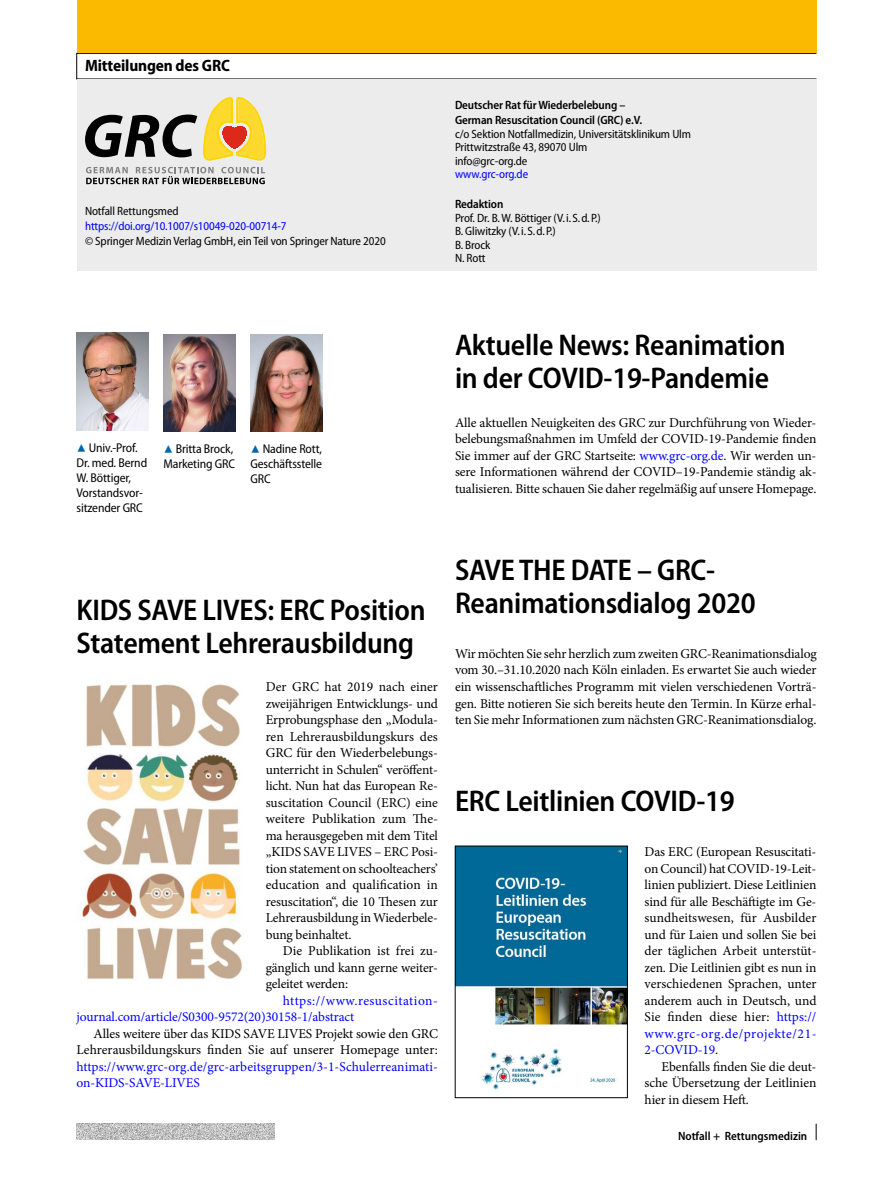
<style>
.page{position:relative;width:893px;height:1187px;background:#fff}
.page>*{position:absolute;margin:0;border:0;box-sizing:border-box;transform-origin:0 0}
.t1{font:600 semi-condensed 30px/33px "Myriad Pro";letter-spacing:-.01em;color:#000}
.t2{font:700 semi-condensed 16.5px "Myriad Pro";letter-spacing:-.01em;color:#000}
.t3{font:13.5px/16.5px "Minion Pro";letter-spacing:-.01em;color:#000;text-align:justify}
.t4{font:13.5px/16.5px "Minion Pro";letter-spacing:-.005em;color:#00f}
.t5{font:semi-condensed 12.75px/15px "Myriad Pro";letter-spacing:-.01em;color:#000}
.t6{font:semi-condensed 12px/13.5px "Myriad Pro";letter-spacing:-.01em;color:#000}
.t7{font:600 semi-condensed 12px/15px "Myriad Pro";letter-spacing:-.01em;color:#000}
.t8{font:semi-condensed 12px "Myriad Pro";letter-spacing:-.01em;color:#00f}
.s1{font-family:"Blik Buttons";font-stretch:normal;color:#0067af}
.s2{color:#00f}
</style>
<div class="page">
<svg style="left:816px;top:1123px;width:1px;height:17px"></svg>
<div style="left:77px;top:53px;width:740px;height:26px;border:1px solid #000"></div>
<div style="left:77px;top:0;width:739px;height:53px;background:#fbba00"></div>
<img style="left:457px;top:847px;width:169px;height:243px">
<div style="left:455px;top:845px;width:173px;height:252px;border:1px solid #000"></div>
<img style="left:77px;top:332px;width:72px;height:98px">
<img style="left:164px;top:334px;width:72px;height:98px">
<img style="left:251px;top:334px;width:72px;height:98px">
<img style="left:81px;top:684px;width:162px;height:296px">
<div style="left:77px;top:79px;width:739px;height:191px;background:#ececec"></div>
<svg style="left:86px;top:167px;width:179px;height:17px"></svg>
<svg style="left:203px;top:97px;width:63px;height:64px"></svg>
<svg style="left:85px;top:114px;width:112px;height:43px"></svg>
<img style="left:77px;top:1123px;width:198px;height:16px">
<p class="t2" style="left:85px;top:56px;width:146px">Mitteilungen des GRC</p>
<p class="t6" style="left:85px;top:204px;width:95px">Notfall Rettungsmed</p>
<p class="t8" style="left:85px;top:219px;width:203px">https://doi.org/10.1007/s10049-020-00714-7</p>
<p class="t6" style="left:85px;top:234px;width:302px">© Springer Medizin Verlag GmbH, ein Teil von Springer Nature 2020</p>
<p class="t7" style="left:455px;top:98px;width:189px">Deutscher Rat für Wiederbelebung –<br>German Resuscitation Council (GRC) e.V.</p>
<p class="t6" style="left:455px;top:127px;width:238px">c/o Sektion Notfallmedizin, Universitätsklinikum Ulm<br>Prittwitzstraße 43, 89070 Ulm<br>info@grc-org.de</p>
<p class="t8" style="left:455px;top:167px;width:75px">www.grc-org.de</p>
<p class="t7" style="left:455px;top:197px;width:50px">Redaktion</p>
<p class="t6" style="left:455px;top:211px;width:147px">Prof. Dr. B. W. Böttiger (V.i.S.d.P.)<br>B. Gliwitzky (V.i.S.d.P.)<br>B. Brock<br>N. Rott</p>
<p class="t5" style="left:77px;top:440px;width:72px"><span class="s1">8</span> Univ.-Prof.<br>Dr. med. Bernd<br>W. Böttiger,<br>Vorstandsvor&shy;sitzender GRC</p>
<p class="t5" style="left:164px;top:442px;width:73px"><span class="s1">8</span> Britta Brock,<br>Marketing GRC</p>
<p class="t5" style="left:251px;top:442px;width:73px;text-align:justify"><span class="s1">8</span> Nadine Rott, Geschäftsstelle GRC</p>
<h1 class="t1" style="left:455px;top:329px;width:332px">Aktuelle News: Reanimation in der COVID-19-Pandemie</h1>
<p class="t3" style="left:455px;top:414px;width:363px">Alle aktuellen Neuigkeiten des GRC zur Durchführung von Wieder&shy;belebungsmaßnahmen im Umfeld der COVID-19-Pandemie finden Sie immer auf der GRC Startseite: <span class="s2">www.grc-org.de</span>. Wir werden un&shy;sere Informationen während der COVID–19-Pandemie ständig ak&shy;tualisieren. Bitte schauen Sie daher regelmäßig auf unsere Homepage.</p>
<h1 class="t1" style="left:77px;top:594px;width:351px">KIDS SAVE LIVES: ERC Position<br>Statement Lehrerausbildung</h1>
<p class="t3" style="left:266px;top:678px;width:174px">Der GRC hat 2019 nach einer zweijährigen Entwicklungs- und Erprobungsphase den „Modula&shy;ren Lehrerausbildungskurs des GRC für den Wiederbelebungs&shy;unterricht in Schulen“ veröffent&shy;licht. Nun hat das European Re&shy;suscitation Council (ERC) eine weitere Publikation zum The&shy;ma herausgegeben mit dem Titel „KIDS SAVE LIVES – ERC Posi&shy;tion statement on schoolteachers’ education and qualification in resuscitation“, die 10 Thesen zur Lehrerausbildung in Wiederbele&shy;bung beinhaltet.</p>
<p class="t3" style="left:266px;top:942px;width:174px;text-indent:17px">Die Publikation ist frei zu&shy;gänglich und kann gerne weiter&shy;geleitet werden:</p>
<p class="t4" style="left:77px;top:992px;width:363px;text-indent:206px">https://www.resuscitation&shy;journal.com/article/S0300-9572(20)30158-1/abstract</p>
<p class="t3" style="left:77px;top:1025px;width:363px;text-align:right">Alles weitere über das KIDS SAVE LIVES Projekt sowie den GRC<br>Lehrerausbildungskurs finden Sie auf unserer Homepage unter:</p>
<p class="t4" style="left:77px;top:1058px;width:363px">https://www.grc-org.de/grc-arbeitsgruppen/3-1-Schulerreanimati&shy;on-KIDS-SAVE-LIVES</p>
<h1 class="t1" style="left:455px;top:554px;width:302px">SAVE THE DATE – GRC-<br>Reanimationsdialog 2020</h1>
<p class="t3" style="left:455px;top:645px;width:363px">Wir möchten Sie sehr herzlich zum zweiten GRC-Reanimationsdialog vom 30.–31.10.2020 nach Köln einladen. Es erwartet Sie auch wieder ein wissenschaftliches Programm mit vielen verschiedenen Vorträ&shy;gen. Bitte notieren Sie sich bereits heute den Termin. In Kürze erhal&shy;ten Sie mehr Informationen zum nächsten GRC-Reanimationsdialog.</p>
<h1 class="t1" style="left:455px;top:785px;width:281px">ERC Leitlinien COVID-19</h1>
<p class="t3" style="left:645px;top:843px;width:173px">Das ERC (European Resuscitati&shy;on Council) hat COVID-19-Leit&shy;linien publiziert. Diese Leitlinien sind für alle Beschäftigte im Ge&shy;sundheitswesen, für Ausbilder und für Laien und sollen Sie bei der täglichen Arbeit unterstüt&shy;zen. Die Leitlinien gibt es nun in verschiedenen Sprachen, unter anderem auch in Deutsch, und Sie finden diese hier: <span class="s2">https:// www.grc-org.de/projekte/21- 2-COVID-19</span>.</p>
<p class="t3" style="left:645px;top:1058px;width:173px;text-indent:17px">Ebenfalls finden Sie die deut&shy;sche Übersetzung der Leitlinien hier in diesem Heft.</p>
<p class="t7" style="left:678px;top:1128px;width:131px">Notfall + Rettungsmedizin</p>
</div>
